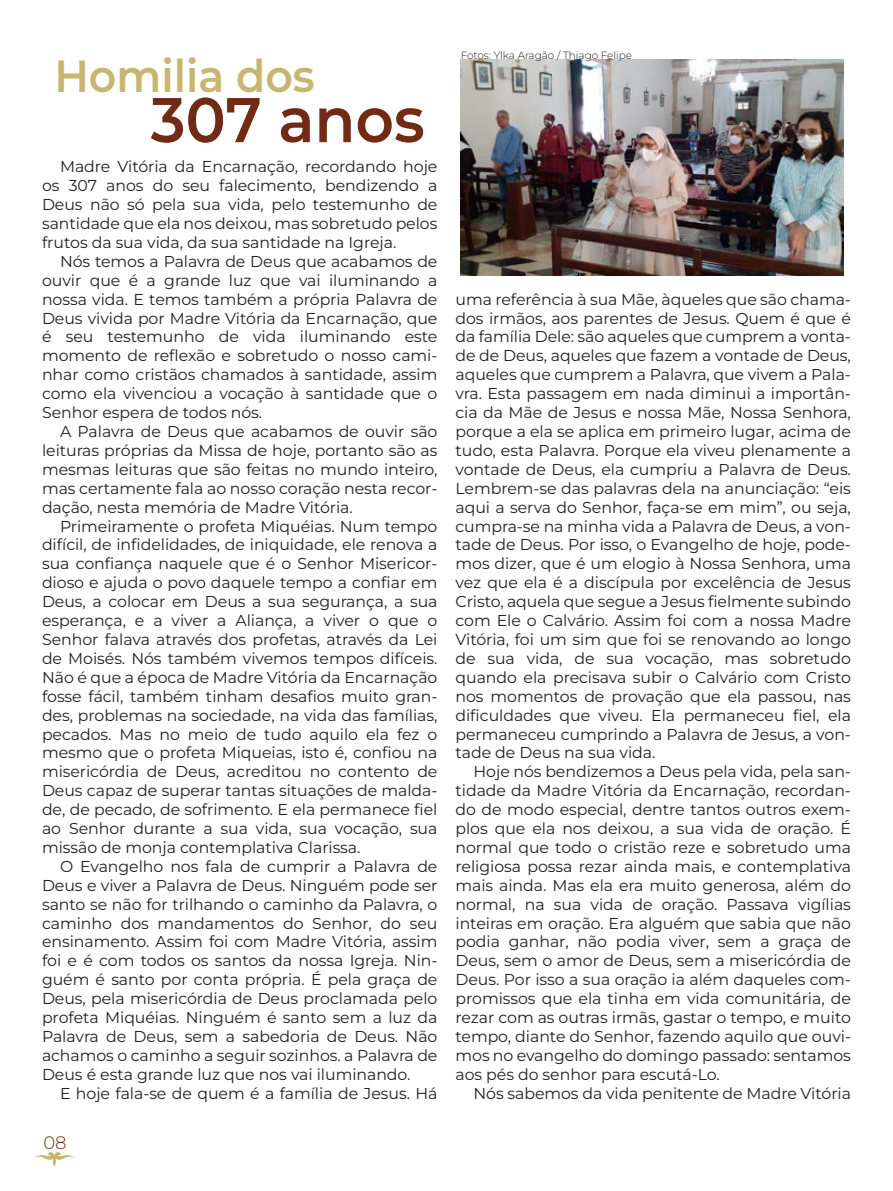
<style>
.page{position:relative;width:893px;height:1191px;background:#fff}
.page>*{position:absolute;margin:0;border:0;box-sizing:border-box;transform-origin:0 0}
.t1{font:600 63px "Montserrat";color:#712a14;scale:.95 1}
.t2{font:600 45px "Montserrat";color:#c7b670;scale:.95 1}
.t3{font:100 18px "Montserrat";color:#712a14}
.t4{font:100 15.75px/18.9px "Montserrat";letter-spacing:-.005em;color:#231f20;text-align:justify}
.t5{font:100 10.5px "Montserrat";letter-spacing:-.005em;color:#231f20}
</style>
<div class="page">
<svg style="left:34px;top:1152px;width:41px;height:15px"></svg>
<img style="left:461px;top:60px;width:383px;height:215px">
<h2 class="t2" style="left:54px;top:46px;width:276px">Homilia dos</h2>
<h1 class="t1" style="left:151px;top:78px;width:290px">307 anos</h1>
<p class="t4" style="left:42px;top:157px;width:397px;text-indent:18px">Madre Vitória da Encarnação, recordando hoje os 307 anos do seu falecimento, bendizendo a Deus não só pela sua vida, pelo testemunho de santidade que ela nos deixou, mas sobretudo pelos frutos da sua vida, da sua santidade na Igreja.</p>
<p class="t4" style="left:42px;top:251px;width:397px;text-indent:18px">Nós temos a Palavra de Deus que acabamos de ouvir que é a grande luz que vai iluminando a nossa vida. E temos também a própria Palavra de Deus vivida por Madre Vitória da Encarnação, que é seu testemunho de vida iluminando este momento de reflexão e sobretudo o nosso cami&shy;nhar como cristãos chamados à santidade, assim como ela vivenciou a vocação à santidade que o Senhor espera de todos nós.</p>
<p class="t4" style="left:42px;top:421px;width:397px;text-indent:18px">A Palavra de Deus que acabamos de ouvir são leituras próprias da Missa de hoje, portanto são as mesmas leituras que são feitas no mundo inteiro, mas certamente fala ao nosso coração nesta recor&shy;dação, nesta memória de Madre Vitória.</p>
<p class="t4" style="left:42px;top:516px;width:397px;text-indent:18px">Primeiramente o profeta Miquéias. Num tempo difícil, de infidelidades, de iniquidade, ele renova a sua confiança naquele que é o Senhor Misericor&shy;dioso e ajuda o povo daquele tempo a confiar em Deus, a colocar em Deus a sua segurança, a sua esperança, e a viver a Aliança, a viver o que o Senhor falava através dos profetas, através da Lei de Moisés. Nós também vivemos tempos difíceis.<br>Não é que a época de Madre Vitória da Encarnação fosse fácil, também tinham desafios muito gran&shy;des, problemas na sociedade, na vida das famílias, pecados. Mas no meio de tudo aquilo ela fez o mesmo que o profeta Miqueias, isto é, confiou na misericórdia de Deus, acreditou no contento de Deus capaz de superar tantas situações de malda&shy;de, de pecado, de sofrimento. E ela permanece fiel ao Senhor durante a sua vida, sua vocação, sua missão de monja contemplativa Clarissa.</p>
<p class="t4" style="left:42px;top:856px;width:397px;text-indent:18px">O Evangelho nos fala de cumprir a Palavra de Deus e viver a Palavra de Deus. Ninguém pode ser santo se não for trilhando o caminho da Palavra, o caminho dos mandamentos do Senhor, do seu ensinamento. Assim foi com Madre Vitória, assim foi e é com todos os santos da nossa Igreja. Nin&shy;guém é santo por conta própria. É pela graça de Deus, pela misericórdia de Deus proclamada pelo profeta Miquéias. Ninguém é santo sem a luz da Palavra de Deus, sem a sabedoria de Deus. Não achamos o caminho a seguir sozinhos. a Palavra de Deus é esta grande luz que nos vai iluminando.</p>
<p class="t4" style="left:60px;top:1083px;width:379px">E hoje fala-se de quem é a família de Jesus. Há</p>
<p class="t3" style="left:43px;top:1130px;width:25px">08</p>
<p class="t5" style="left:461px;top:48px;width:173px">Fotos: Ylka Aragão / Thiago Felipe</p>
<p class="t4" style="left:455px;top:289px;width:397px">uma referência à sua Mãe, àqueles que são chama&shy;dos irmãos, aos parentes de Jesus. Quem é que é da família Dele: são aqueles que cumprem a vonta&shy;de de Deus, aqueles que fazem a vontade de Deus, aqueles que cumprem a Palavra, que vivem a Pala&shy;vra. Esta passagem em nada diminui a importân&shy;cia da Mãe de Jesus e nossa Mãe, Nossa Senhora, porque a ela se aplica em primeiro lugar, acima de tudo, esta Palavra. Porque ela viveu plenamente a vontade de Deus, ela cumpriu a Palavra de Deus.<br>Lembrem-se das palavras dela na anunciação: “eis aqui a serva do Senhor, faça-se em mim”, ou seja, cumpra-se na minha vida a Palavra de Deus, a von&shy;tade de Deus. Por isso, o Evangelho de hoje, pode&shy;mos dizer, que é um elogio à Nossa Senhora, uma vez que ela é a discípula por excelência de Jesus Cristo, aquela que segue a Jesus fielmente subindo com Ele o Calvário. Assim foi com a nossa Madre Vitória, foi um sim que foi se renovando ao longo de sua vida, de sua vocação, mas sobretudo quando ela precisava subir o Calvário com Cristo nos momentos de provação que ela passou, nas dificuldades que viveu. Ela permaneceu fiel, ela permaneceu cumprindo a Palavra de Jesus, a von&shy;tade de Deus na sua vida.</p>
<p class="t4" style="left:455px;top:762px;width:397px;text-indent:18px">Hoje nós bendizemos a Deus pela vida, pela san&shy;tidade da Madre Vitória da Encarnação, recordan&shy;do de modo especial, dentre tantos outros exem&shy;plos que ela nos deixou, a sua vida de oração. É normal que todo o cristão reze e sobretudo uma religiosa possa rezar ainda mais, e contemplativa mais ainda. Mas ela era muito generosa, além do normal, na sua vida de oração. Passava vigílias inteiras em oração. Era alguém que sabia que não podia ganhar, não podia viver, sem a graça de Deus, sem o amor de Deus, sem a misericórdia de Deus. Por isso a sua oração ia além daqueles com&shy;promissos que ela tinha em vida comunitária, de rezar com as outras irmãs, gastar o tempo, e muito tempo, diante do Senhor, fazendo aquilo que ouvi&shy;mos no evangelho do domingo passado: sentamos aos pés do senhor para escutá-Lo.</p>
<p class="t4" style="left:473px;top:1083px;width:379px">Nós sabemos da vida penitente de Madre Vitória</p>
</div>
